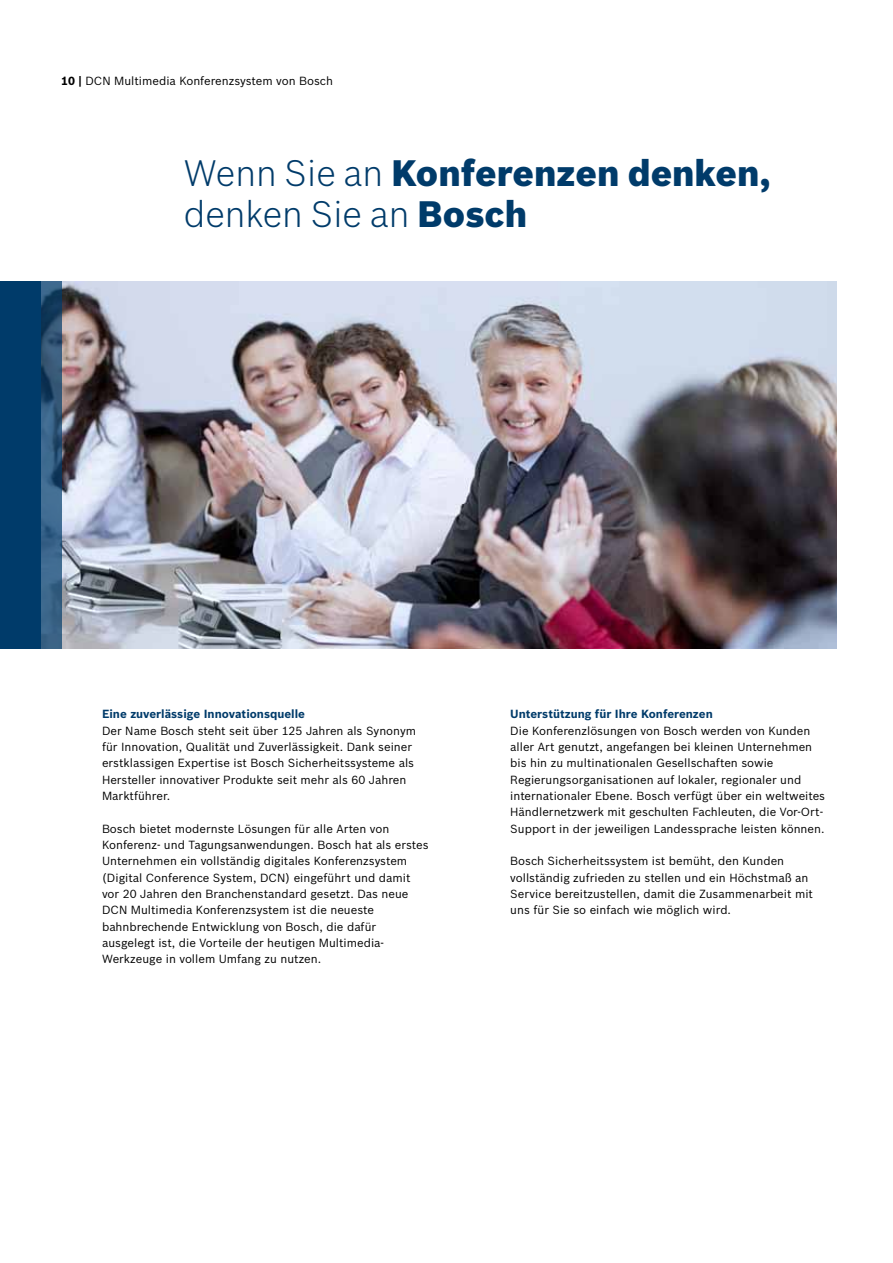
<style>
.page{position:relative;width:893px;height:1263px;background:#fff}
.page>*{position:absolute;margin:0;border:0;box-sizing:border-box;transform-origin:0 0}
.t1{font:900 36px/40.8px "Bosch Sans";color:#003b6a}
.t2{font:11.55px/16.4px "Bosch Sans";color:#000}
.t3{font:700 11.55px "Bosch Sans";color:#003b6a}
.s1{font-weight:700}
.s2{font-weight:300}
</style>
<div class="page">
<img style="left:61px;top:281px;width:776px;height:367px">
<div style="left:0;top:281px;width:41px;height:367px;background:#003b6a"></div>
<svg style="left:41px;top:281px;width:20px;height:367px;background:#325b7e"></svg>
<p class="t2" style="left:61px;top:72px;width:273px"><span class="s1">10 |</span> DCN Multimedia Konferenzsystem von Bosch</p>
<h1 class="t1" style="left:184px;top:151px;width:589px"><span class="s2">Wenn Sie an</span> Konferenzen denken, <span class="s2">denken Sie an</span> Bosch</h1>
<p class="t3" style="left:102px;top:705px;width:204px">Eine zuverlässige Innovationsquelle</p>
<p class="t2" style="left:102px;top:722px;width:316px">Der Name Bosch steht seit über 125 Jahren als Synonym für Innovation, Qualität und Zuverlässigkeit. Dank seiner erstklassigen Expertise ist Bosch Sicherheitssysteme als Hersteller innovativer Produkte seit mehr als 60 Jahren Marktführer.</p>
<p class="t2" style="left:102px;top:820px;width:328px">Bosch bietet modernste Lösungen für alle Arten von Konferenz- und Tagungsanwendungen. Bosch hat als erstes Unternehmen ein vollständig digitales Konferenzsystem (Digital Conference System, DCN) eingeführt und damit vor 20 Jahren den Branchenstandard gesetzt. Das neue DCN Multimedia Konferenzsystem ist die neueste bahnbrechende Entwicklung von Bosch, die dafür ausgelegt ist, die Vorteile der heutigen Multimedia-Werkzeuge in vollem Umfang zu nutzen.</p>
<p class="t3" style="left:510px;top:706px;width:204px">Unterstützung für Ihre Konferenzen</p>
<p class="t2" style="left:510px;top:722px;width:316px">Die Konferenzlösungen von Bosch werden von Kunden aller Art genutzt, angefangen bei kleinen Unternehmen bis hin zu multinationalen Gesellschaften sowie Regierungsorganisationen auf lokaler, regionaler und internationaler Ebene. Bosch verfügt über ein weltweites Händlernetzwerk mit geschulten Fachleuten, die Vor-Ort-Support in der jeweiligen Landessprache leisten können.</p>
<p class="t2" style="left:510px;top:852px;width:304px">Bosch Sicherheitssystem ist bemüht, den Kunden vollständig zufrieden zu stellen und ein Höchstmaß an Service bereitzustellen, damit die Zusammenarbeit mit uns für Sie so einfach wie möglich wird.</p>
</div>
